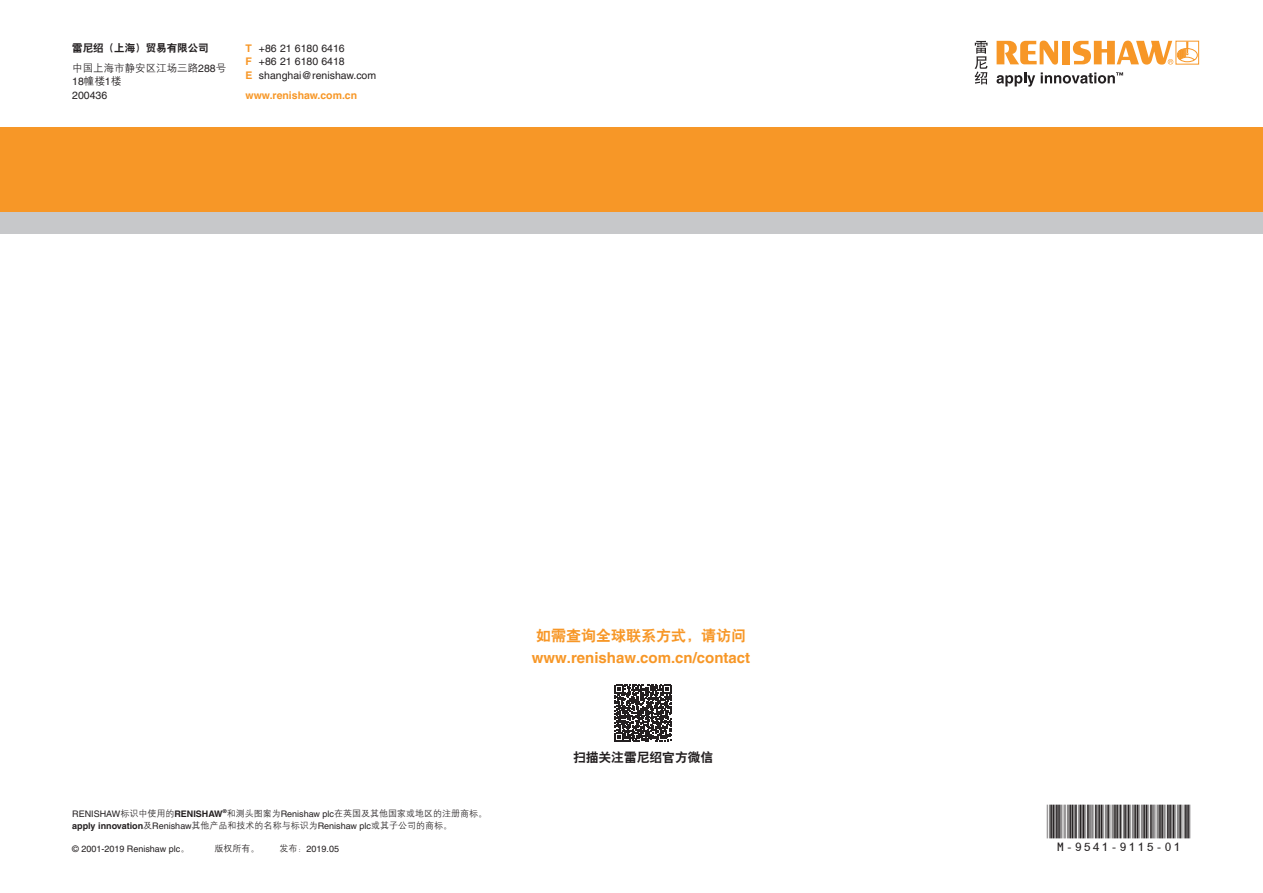
<style>
.page{position:relative;width:1263px;height:893px;background:#fff}
.page>*{position:absolute;margin:0;border:0;box-sizing:border-box;transform-origin:0 0}
.t1{font:48px "MBH16 B";color:#231f20}
.t2{font:700 15px "Helvetica LT Pro";color:#f79727}
.t3{font:15px "H Yb 2 gj";color:#f79727}
.t4{font:12.75px "H Yb 2 gj";color:#231f20}
.t5{font:10.5px "Helvetica LT Pro";color:#231f20}
.t6{font:700 10.5px "Helvetica LT Pro";color:#f79727}
.t7{font:10.5px "H Yg 2 gj";color:#231f20}
.t8{font:10.5px "H Yb 2 gj";color:#231f20}
.Small_print{font:9px "H Yg 2 gj";color:#231f20}
.Small_print-2{font:9px "Helvetica LT Pro";color:#231f20}
.s1{font-family:"Helvetica LT Pro"}
.s2{font-family:"H Yg 2 gj"}
.s3{font-family:"Helvetica LT Pro";font-weight:700}
</style>
<div class="page">
<div style="left:0;top:127px;width:1263px;height:85px;background:#f79727"></div>
<div style="left:0;top:212px;width:1263px;height:22px;background:#c7c8ca"></div>
<svg style="left:996px;top:41px;width:62px;height:24px"></svg>
<div style="left:1062px;top:41px;width:8px;height:23px;background:#f79727"></div>
<svg style="left:996px;top:73px;width:39px;height:14px"></svg>
<div style="left:1175px;top:41px;width:24px;height:23px;border:1px solid #f79727"></div>
<svg style="left:1073px;top:41px;width:125px;height:24px"></svg>
<svg style="left:1041px;top:72px;width:82px;height:12px"></svg>
<svg style="left:974px;top:41px;width:13px;height:44px"></svg>
<svg style="left:615px;top:685px;width:57px;height:57px"></svg>
<p class="t8" style="left:72px;top:43px;width:138px">雷尼绍（上海）贸易有限公司</p>
<p class="t7" style="left:72px;top:63px;width:156px">中国上海市静安区江场三路<span class="s1">288</span>号</p>
<p class="t5" style="left:72px;top:75px;width:51px">18<span class="s2">幢楼</span>1<span class="s2">楼</span></p>
<p class="t5" style="left:72px;top:89px;width:37px">200436</p>
<p class="t6" style="left:246px;top:42px;width:8px">T</p>
<p class="t5" style="left:259px;top:42px;width:87px">+86 21 6180 6416</p>
<p class="t6" style="left:246px;top:55px;width:8px">F</p>
<p class="t5" style="left:259px;top:55px;width:87px">+86 21 6180 6418</p>
<p class="t6" style="left:246px;top:69px;width:9px">E</p>
<p class="t5" style="left:259px;top:69px;width:119px">shanghai@renishaw.com</p>
<p class="t6" style="left:246px;top:89px;width:113px">www.renishaw.com.cn</p>
<p class="Small_print" style="left:72px;top:809px;width:416px"><span class="s1">RENISHAW</span>标识中使用的<span class="s3">RENISHAW</span><sup>®</sup>和测头图案为<span class="s1">Renishaw plc</span>在英国及其他国家或地区的注册商标。</p>
<p class="Small_print" style="left:72px;top:821px;width:381px"><span class="s3">apply innovation</span>及<span class="s1">Renishaw</span>其他产品和技术的名称与标识为<span class="s1">Renishaw plc</span>或其子公司的商标。</p>
<p class="Small_print-2" style="left:72px;top:843px;width:119px">© 2001-2019 Renishaw plc<span class="s2">。</span></p>
<p class="Small_print" style="left:214px;top:844px;width:46px">版权所有。</p>
<p class="Small_print-2" style="left:279px;top:843px;width:61px"><span class="s2">发布：</span>2019.05</p>
<p class="t3" style="left:536px;top:628px;width:211px">如需查询全球联系方式，请访问</p>
<p class="t2" style="left:532px;top:648px;width:220px">www.renishaw.com.cn/contact</p>
<p class="t4" style="left:573px;top:751px;width:142px">扫描关注雷尼绍官方微信</p>
<p class="t1" style="left:1047px;top:806px;width:145px">*M-9541-9115-01*</p>
</div>
